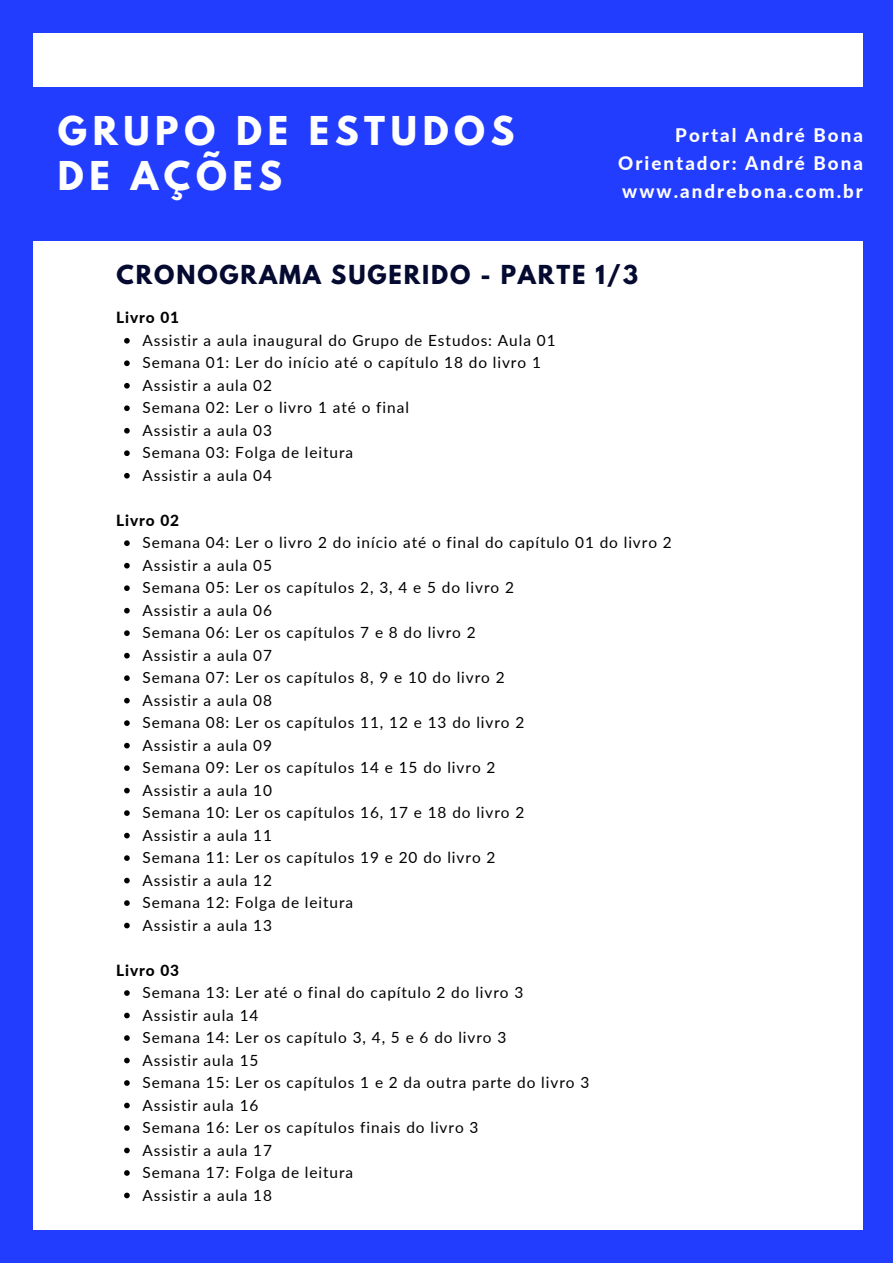
<style>
.page{position:relative;width:893px;height:1264px;background:#fff}
.page>*{position:absolute;margin:0;border:0;box-sizing:border-box;transform-origin:0 0}
.t1{font:700 35.1px/45px "League Spartan";letter-spacing:.16em;color:#fff}
.t2{font:700 23.1px "League Spartan";letter-spacing:.08em;color:#050a30}
.t3{font:800 18.75px/28px "Lato";letter-spacing:.11em;color:#fff;text-align:justify}
.t4{font:15.45px/22.5px "Lato";letter-spacing:.06em;color:#000}
.t5{font:800 15.45px "Lato";letter-spacing:.06em;color:#000}
</style>
<div class="page">
<div style="left:0;top:0;width:892px;height:1262px;background:#233dff"></div>
<div style="left:34px;top:33px;width:828px;height:1196px;background:#fff"></div>
<div style="left:0;top:87px;width:892px;height:153px;background:#233dff"></div>
<svg style="left:124px;top:338px;width:6px;height:5px"></svg>
<svg style="left:124px;top:360px;width:6px;height:6px"></svg>
<svg style="left:124px;top:383px;width:6px;height:5px"></svg>
<svg style="left:124px;top:405px;width:6px;height:6px"></svg>
<svg style="left:124px;top:428px;width:6px;height:5px"></svg>
<svg style="left:124px;top:450px;width:6px;height:6px"></svg>
<svg style="left:124px;top:473px;width:6px;height:5px"></svg>
<svg style="left:124px;top:540px;width:6px;height:6px"></svg>
<svg style="left:124px;top:563px;width:6px;height:5px"></svg>
<svg style="left:124px;top:585px;width:6px;height:6px"></svg>
<svg style="left:124px;top:608px;width:6px;height:5px"></svg>
<svg style="left:124px;top:630px;width:6px;height:6px"></svg>
<svg style="left:124px;top:653px;width:6px;height:5px"></svg>
<svg style="left:124px;top:675px;width:6px;height:6px"></svg>
<svg style="left:124px;top:697px;width:6px;height:6px"></svg>
<svg style="left:124px;top:720px;width:6px;height:6px"></svg>
<svg style="left:124px;top:742px;width:6px;height:6px"></svg>
<svg style="left:124px;top:765px;width:6px;height:6px"></svg>
<svg style="left:124px;top:787px;width:6px;height:6px"></svg>
<svg style="left:124px;top:810px;width:6px;height:6px"></svg>
<svg style="left:124px;top:832px;width:6px;height:6px"></svg>
<svg style="left:124px;top:855px;width:6px;height:5px"></svg>
<svg style="left:124px;top:877px;width:6px;height:6px"></svg>
<svg style="left:124px;top:900px;width:6px;height:5px"></svg>
<svg style="left:124px;top:922px;width:6px;height:6px"></svg>
<svg style="left:124px;top:990px;width:6px;height:5px"></svg>
<svg style="left:124px;top:1012px;width:6px;height:6px"></svg>
<svg style="left:124px;top:1035px;width:6px;height:5px"></svg>
<svg style="left:124px;top:1057px;width:6px;height:6px"></svg>
<svg style="left:124px;top:1080px;width:6px;height:5px"></svg>
<svg style="left:124px;top:1102px;width:6px;height:6px"></svg>
<svg style="left:124px;top:1125px;width:6px;height:5px"></svg>
<svg style="left:124px;top:1147px;width:6px;height:6px"></svg>
<svg style="left:124px;top:1170px;width:6px;height:5px"></svg>
<svg style="left:124px;top:1192px;width:6px;height:6px"></svg>
<h1 class="t1" style="left:58px;top:112px;width:458px">GRUPO DE ESTUDOS<br>DE AÇÕES</h1>
<p class="t3" style="left:618px;top:120px;width:246px;text-indent:57px">Portal André Bona Orientador: André Bona www.andrebona.com.br</p>
<h2 class="t2" style="left:117px;top:264px;width:523px">CRONOGRAMA SUGERIDO - PARTE 1/3</h2>
<p class="t5" style="left:116px;top:308px;width:64px">Livro 01</p>
<p class="t4" style="left:142px;top:328px;width:414px">Assistir a aula inaugural do Grupo de Estudos: Aula 01<br>Semana 01: Ler do início até o capítulo 18 do livro 1<br>Assistir a aula 02<br>Semana 02: Ler o livro 1 até o final<br>Assistir a aula 03<br>Semana 03: Folga de leitura<br>Assistir a aula 04</p>
<p class="t5" style="left:116px;top:510px;width:64px">Livro 02</p>
<p class="t4" style="left:142px;top:531px;width:531px">Semana 04: Ler o livro 2 do início até o final do capítulo 01 do livro 2<br>Assistir a aula 05<br>Semana 05: Ler os capítulos 2, 3, 4 e 5 do livro 2<br>Assistir a aula 06<br>Semana 06: Ler os capítulos 7 e 8 do livro 2<br>Assistir a aula 07<br>Semana 07: Ler os capítulos 8, 9 e 10 do livro 2<br>Assistir a aula 08<br>Semana 08: Ler os capítulos 11, 12 e 13 do livro 2<br>Assistir a aula 09<br>Semana 09: Ler os capítulos 14 e 15 do livro 2<br>Assistir a aula 10<br>Semana 10: Ler os capítulos 16, 17 e 18 do livro 2<br>Assistir a aula 11<br>Semana 11: Ler os capítulos 19 e 20 do livro 2<br>Assistir a aula 12<br>Semana 12: Folga de leitura<br>Assistir a aula 13</p>
<p class="t5" style="left:116px;top:960px;width:64px">Livro 03</p>
<p class="t4" style="left:142px;top:980px;width:448px">Semana 13: Ler até o final do capítulo 2 do livro 3<br>Assistir aula 14<br>Semana 14: Ler os capítulo 3, 4, 5 e 6 do livro 3<br>Assistir aula 15<br>Semana 15: Ler os capítulos 1 e 2 da outra parte do livro 3<br>Assistir aula 16<br>Semana 16: Ler os capítulos finais do livro 3<br>Assistir a aula 17<br>Semana 17: Folga de leitura<br>Assistir a aula 18</p>
</div>
